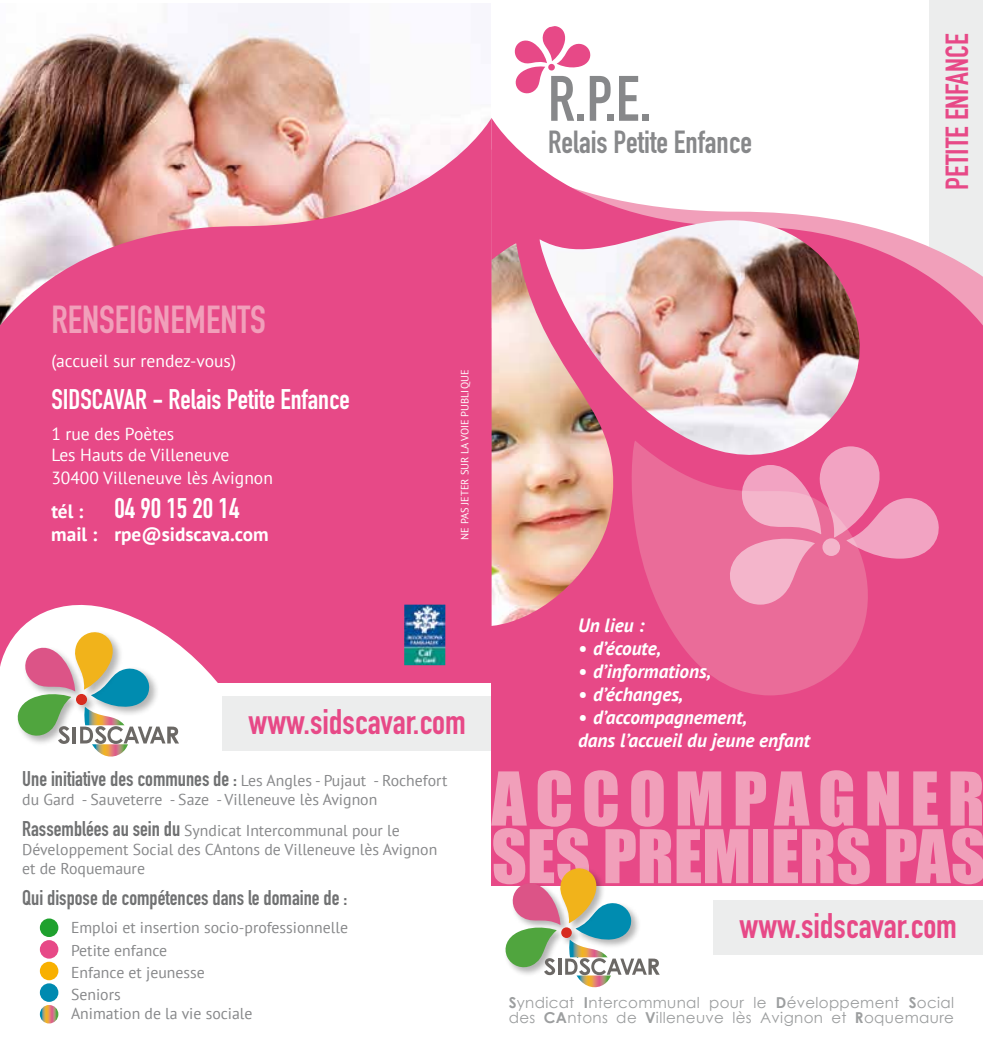
<style>
.page{position:relative;width:983px;height:1042px;background:#fff}
.page>*{position:absolute;margin:0;border:0;box-sizing:border-box;transform-origin:0 0}
.t1{font:68.6px "Impact";letter-spacing:.13em;color:#f19fba}
.t2{font:68.25px "Impact";color:#f19fba}
.t3{font:700 63px "DIN Condensed";color:#87888a}
.t4{font:700 38.5px "DIN Condensed";color:#f19fba}
.t5{font:700 35px "DIN Condensed";color:#e74987}
.t6{font:700 31.5px "DIN Condensed";color:#87888a}
.t7{font:700 31.5px "DIN Condensed";color:#e74987}
.t8{font:700 28px "DIN Condensed";color:#fff}
.t9{font:700 21px "DIN Condensed";color:#707172}
.t10{font:italic 700 19.25px/23.1px "PT Sans";color:#fff}
.t11{font:700 19.25px "PT Sans";color:#fff}
.t12{font:17.5px/21px "PT Sans";color:#fff}
.t13{font:15.75px/22.4px "PT Sans";color:#87888a}
.t14{font:15.05px/15px "Century Gothic";letter-spacing:.02em;color:#9c9e9f}
.t15{font:10.5px "PT Sans";color:#fff}
.s1{font-family:"PT Sans";font-size:19.25px}
.s2{font-family:"PT Sans";font-weight:400;font-size:15.75px;color:#87888a}
.s3{font-family:"DIN Condensed";font-weight:700;font-size:21px;color:#707172}
.s4{font-weight:700}
</style>
<div class="page">
<div style="left:929px;top:0;width:53px;height:290px;background:#eceded"></div>
<img style="left:0;top:4px;width:353px;height:114px">
<div style="left:0;top:328px;width:493px;height:354px;background:#e74987"></div>
<svg style="left:0;top:605px;width:249px;height:146px;fill:#fff"></svg>
<div style="left:222px;top:696px;width:270px;height:54px;background:#eceded"></div>
<img style="left:0;top:118px;width:491px;height:210px">
<svg style="left:491px;top:118px;width:491px;height:243px"></svg>
<svg style="left:514px;top:26px;width:77px;height:68px"></svg>
<div style="left:548px;top:64px;width:7px;height:7px;background:#e74987;border-radius:50%"></div>
<div style="left:491px;top:361px;width:491px;height:525px;background:#e74987"></div>
<img style="left:537px;top:220px;width:325px;height:220px">
<svg style="left:631px;top:440px;width:237px;height:255px;fill:#ea6c99"></svg>
<svg style="left:728px;top:446px;width:211px;height:158px"></svg>
<div style="left:822px;top:538px;width:17px;height:18px;background:#f4b5cb;border-radius:50%"></div>
<div style="left:713px;top:900px;width:269px;height:54px;background:#eceded"></div>
<img style="left:404px;top:604px;width:41px;height:61px">
<img style="left:491px;top:243px;width:124px;height:383px">
<svg style="left:505px;top:868px;width:154px;height:120px"></svg>
<div style="left:40px;top:918px;width:18px;height:19px;background:#1fa12e;border-radius:50%"></div>
<div style="left:40px;top:940px;width:18px;height:18px;background:#e74987;border-radius:50%"></div>
<div style="left:40px;top:961px;width:18px;height:19px;background:#f8b000;border-radius:50%"></div>
<div style="left:40px;top:983px;width:18px;height:19px;background:#008ab0;border-radius:50%"></div>
<svg style="left:40px;top:1005px;width:18px;height:18px"></svg>
<svg style="left:15px;top:630px;width:164px;height:127px"></svg>
<h3 class="t3" style="left:548px;top:56px;width:104px">R.P.E.</h3>
<h3 class="t6" style="left:548px;top:120px;width:205px">Relais Petite Enfance</h3>
<h3 class="t7" style="left:935px;top:190px;width:158px;rotate:-90deg">PETITE ENFANCE</h3>
<h3 class="t4" style="left:51px;top:294px;width:216px">RENSEIGNEMENTS</h3>
<p class="t12" style="left:51px;top:350px;width:186px">(accueil sur rendez-vous)</p>
<h3 class="t8" style="left:51px;top:381px;width:300px">SIDSCAVAR - Relais Petite Enfance</h3>
<p class="t12" style="left:51px;top:423px;width:180px">1 rue des Poètes<br>Les Hauts de Villeneuve</p>
<p class="t12" style="left:51px;top:467px;width:223px">30400 Villeneuve lès Avignon</p>
<h3 class="t8" style="left:51px;top:489px;width:189px"><span class="s1">tél :</span> 04 90 15 20 14</h3>
<p class="t11" style="left:51px;top:521px;width:219px">mail : rpe@sidscava.com</p>
<p class="t15" style="left:458px;top:540px;width:172px;rotate:-90deg">NE PAS JETER SUR LA VOIE PUBLIQUE</p>
<h3 class="t5" style="left:248px;top:698px;width:219px">www.sidscavar.com</h3>
<h3 class="t9" style="left:22px;top:765px;width:426px">Une initiative des communes de : <span class="s2">Les Angles - Pujaut - Rochefort</span></h3>
<p class="t13" style="left:22px;top:784px;width:379px;line-height:31px">du Gard - Sauveterre - Saze - Villeneuve lès Avignon<br><span class="s3">Rassemblées au sein du</span> Syndicat Intercommunal pour le</p>
<p class="t13" style="left:22px;top:840px;width:416px;line-height:18.9px">Développement Social des CAntons de Villeneuve lès Avignon et de Roquemaure</p>
<h3 class="t9" style="left:22px;top:883px;width:326px">Qui dispose de compétences dans le domaine de :</h3>
<p class="t13" style="left:71px;top:916px;width:278px">Emploi et insertion socio-professionnelle<br>Petite enfance<br>Enfance et jeunesse<br>Seniors</p>
<p class="t13" style="left:71px;top:1002px;width:183px">Animation de la vie sociale</p>
<p class="t10" style="left:578px;top:613px;width:68px">Un lieu :</p>
<p class="t10" style="left:578px;top:636px;width:84px">• d’écoute,</p>
<p class="t10" style="left:578px;top:659px;width:134px">• d’informations,</p>
<p class="t10" style="left:578px;top:682px;width:106px">• d’échanges,</p>
<p class="t10" style="left:578px;top:705px;width:233px">• d’accompagnement,<br>dans l’accueil du jeune enfant</p>
<h1 class="t1" style="left:491px;top:745px;width:494px">ACCOMPAGNER</h1>
<h2 class="t2" style="left:491px;top:803px;width:495px">SES PREMIERS PAS</h2>
<h3 class="t5" style="left:739px;top:902px;width:219px">www.sidscavar.com</h3>
<p class="t14" style="left:508px;top:995px;width:446px"><span class="s4">S</span>yndicat <span class="s4">I</span>ntercommunal pour le <span class="s4">D</span>éveloppement <span class="s4">S</span>ocial des <span class="s4">CA</span>ntons de <span class="s4">V</span>illeneuve lès Avignon et <span class="s4">R</span>oquemaure</p>
</div>
